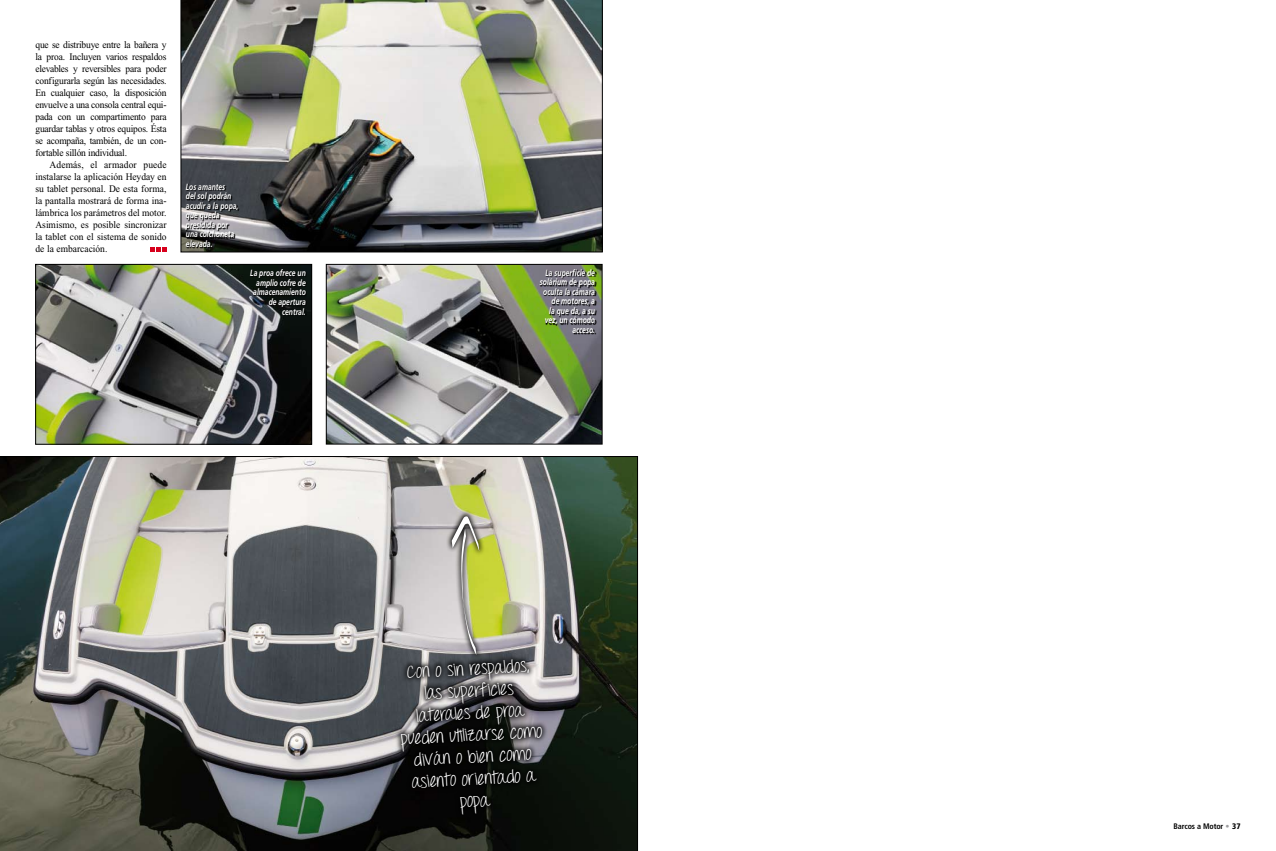
<style>
.page{position:relative;width:1276px;height:851px;background:#fff}
.page>*{position:absolute;margin:0;border:0;box-sizing:border-box;transform-origin:0 0}
.t1{font:18px/22px "Throw My Hands Upinthe Air";color:#fff;text-align:center}
.t2{font:10px/12px "Times New Roman";letter-spacing:-.01em;color:#000;text-align:justify;scale:.95 1}
.t3{font:italic 700 9px/9.5px "Frutiger LT Std";color:#fff;text-align:right;scale:.75 1}
.t4{font:700 condensed 8px "Frutiger LT Std";color:#000}
.s1{color:#9c9d9f}
.s2{font-weight:900}
</style>
<div class="page">
<svg style="left:0;top:456px;width:638px;height:394px;background:#757972"></svg>
<svg style="left:35px;top:264px;width:277px;height:180px;background:#777a71"></svg>
<img style="left:181px;top:0;width:422px;height:252px">
<img style="left:326px;top:264px;width:276px;height:180px">
<svg style="left:150px;top:247px;width:17px;height:5px"></svg>
<svg style="left:394px;top:652px;width:189px;height:186px;background:#262827"></svg>
<svg style="left:445px;top:509px;width:148px;height:169px;background:#8e937b"></svg>
<svg style="left:452px;top:516px;width:27px;height:139px;background:#b5b690"></svg>
<svg style="left:186px;top:184px;width:65px;height:69px;background:#525355"></svg>
<svg style="left:251px;top:270px;width:62px;height:70px;background:#242929"></svg>
<svg style="left:540px;top:269px;width:63px;height:72px;background:#626a59"></svg>
<p class="t2" style="left:35px;top:39px;width:140px">que se distribuye entre la bañera y la proa. Incluyen varios respaldos elevables y reversibles para poder configurarla según las necesidades.<br>En cualquier caso, la disposición envuelve a una consola central equi&shy;pada con un compartimento para guardar tablas y otros equipos. Ésta se acompaña, también, de un con&shy;fortable sillón individual.</p>
<p class="t2" style="left:35px;top:159px;width:140px;text-indent:14px">Además, el armador puede instalarse la aplicación Heyday en su tablet personal. De esta forma, la pantalla mostrará de forma ina&shy;lámbrica los parámetros del motor.<br>Asimismo, es posible sincronizar la tablet con el sistema de sonido de la embarcación.</p>
<p class="t3" style="left:186px;top:182px;width:72px;text-align:left">Los amantes<br>del sol podrán acudir a la popa, que queda presidida por una colchoneta elevada.</p>
<p class="t3" style="left:250px;top:268px;width:76px">La proa ofrece un amplio cofre de almacenamiento de apertura central.</p>
<p class="t3" style="left:540px;top:268px;width:75px">La superficie de solárium de popa oculta la cámara de motores, a<br>la que da, a su vez, un cómodo acceso.</p>
<h1 class="t1" style="left:397px;top:663px;width:143px;rotate:-3deg">Con o sin respaldos, las superficies laterales de proa pueden utilizarse como diván o bien como asiento orientado a popa</h1>
<p class="t4" style="left:1173px;top:821px;width:69px">Barcos a Motor <span class="s1">•</span> <span class="s2">37</span></p>
</div>
